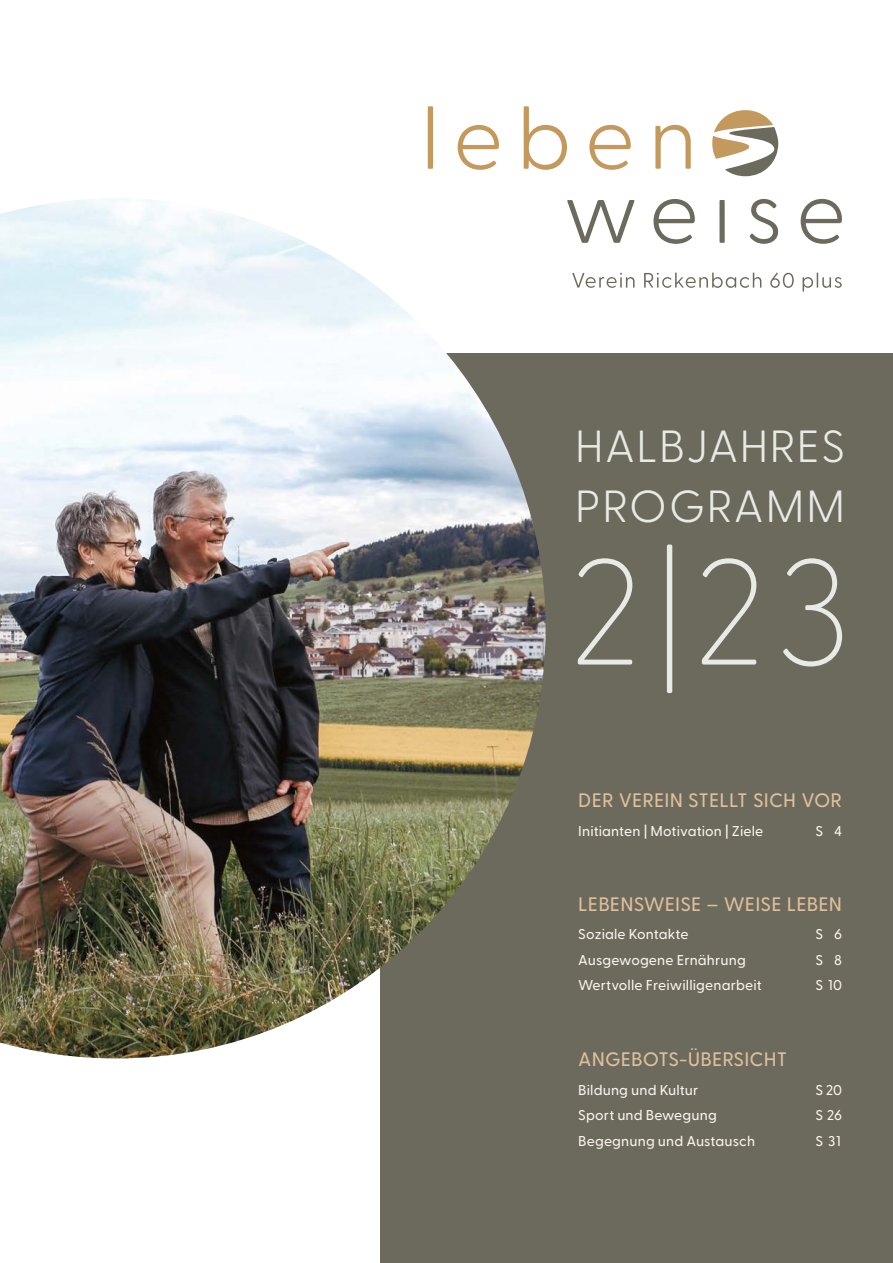
<style>
.page{position:relative;width:893px;height:1263px;background:#fff}
.page>*{position:absolute;margin:0;border:0;box-sizing:border-box;transform-origin:0 0}
.t1{font:100 150px "Greycliff CF";color:#e9e9e6}
.t2{font:300 45px "Greycliff CF";letter-spacing:.02em;color:#e9e9e6}
.t3{font:500 19.5px "Greycliff CF";letter-spacing:.01em;color:#dfc09c}
.t4{font:500 14.25px "Greycliff CF";letter-spacing:.01em;color:#fcf4ee}
</style>
<div class="page">
<div style="left:381px;top:353px;width:512px;height:910px;background:#6b6a5c"></div>
<img style="left:0;top:198px;width:546px;height:860px">
<div style="left:719px;top:200px;width:6px;height:43px;background:#6b6a5c"></div>
<svg style="left:567px;top:200px;width:68px;height:43px"></svg>
<svg style="left:653px;top:199px;width:42px;height:45px"></svg>
<svg style="left:750px;top:199px;width:28px;height:45px"></svg>
<svg style="left:801px;top:199px;width:41px;height:45px"></svg>
<div style="left:428px;top:106px;width:5px;height:63px;background:#c4995d"></div>
<svg style="left:458px;top:125px;width:41px;height:45px"></svg>
<svg style="left:524px;top:106px;width:43px;height:64px"></svg>
<svg style="left:589px;top:125px;width:42px;height:45px"></svg>
<svg style="left:655px;top:125px;width:36px;height:44px"></svg>
<svg style="left:712px;top:110px;width:66px;height:66px"></svg>
<svg style="left:572px;top:273px;width:62px;height:15px"></svg>
<svg style="left:644px;top:273px;width:117px;height:15px"></svg>
<svg style="left:770px;top:272px;width:24px;height:16px"></svg>
<svg style="left:803px;top:273px;width:39px;height:19px"></svg>
<p class="t2" style="left:575px;top:413px;width:272px">HALBJAHRES</p>
<p class="t2" style="left:575px;top:473px;width:272px">PROGRAMM</p>
<p class="t1" style="left:571px;top:500px;width:281px">2|23</p>
<p class="t3" style="left:578px;top:786px;width:265px">DER VEREIN STELLT SICH VOR</p>
<p class="t4" style="left:578px;top:820px;width:187px">Initianten | Motivation | Ziele</p>
<p class="t4" style="left:815px;top:820px;width:9px">S</p>
<p class="t4" style="left:834px;top:820px;width:9px">4</p>
<p class="t3" style="left:578px;top:889px;width:265px">LEBENSWEISE – WEISE LEBEN</p>
<p class="t4" style="left:578px;top:924px;width:112px">Soziale Kontakte</p>
<p class="t4" style="left:578px;top:949px;width:169px">Ausgewogene Ernährung</p>
<p class="t4" style="left:578px;top:975px;width:185px">Wertvolle Freiwilligenarbeit</p>
<p class="t4" style="left:834px;top:924px;width:9px">6</p>
<p class="t4" style="left:834px;top:949px;width:9px">8</p>
<p class="t4" style="left:815px;top:924px;width:9px">S</p>
<p class="t4" style="left:815px;top:949px;width:9px">S</p>
<p class="t4" style="left:815px;top:974px;width:28px">S 10</p>
<p class="t3" style="left:578px;top:1045px;width:210px">ANGEBOTS-ÜBERSICHT</p>
<p class="t4" style="left:578px;top:1079px;width:121px">Bildung und Kultur</p>
<p class="t4" style="left:578px;top:1104px;width:140px">Sport und Bewegung</p>
<p class="t4" style="left:578px;top:1130px;width:178px">Begegnung und Austausch</p>
<p class="t4" style="left:815px;top:1079px;width:28px">S20</p>
<p class="t4" style="left:815px;top:1104px;width:28px">S26</p>
<p class="t4" style="left:815px;top:1130px;width:27px">S31</p>
</div>
